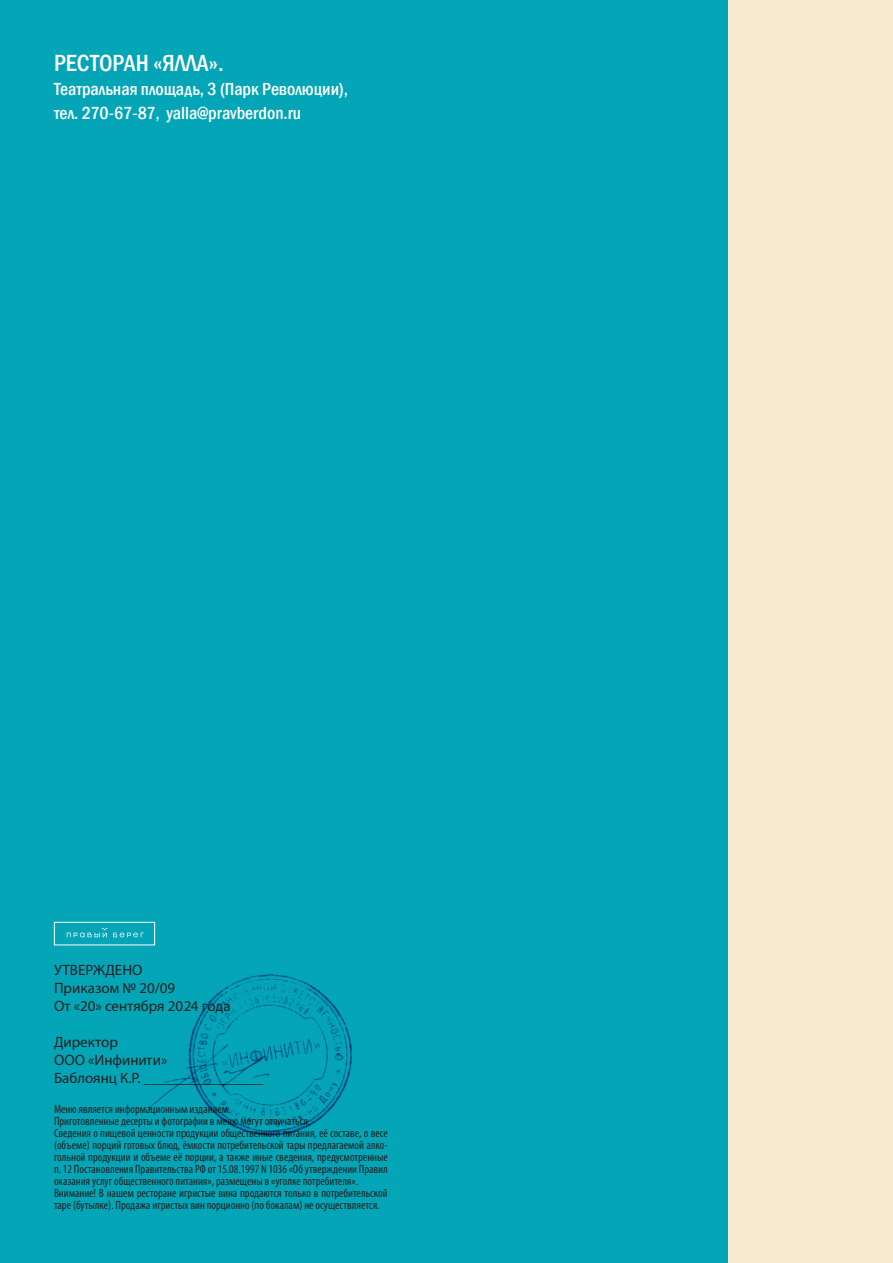
<style>
.page{position:relative;width:893px;height:1263px;background:#f6ebcf}
.page>*{position:absolute;margin:0;border:0;box-sizing:border-box;transform-origin:0 0}
.t1{font:500 condensed 24px "Franklin Gothic";color:#fff}
.t2{font:500 condensed 18px/24px "Franklin Gothic";color:#fff}
.t3{font:15px/18px "Myriad Pro";color:#231f20}
.t4{font:condensed 12px/12px "Myriad Pro";color:#231f20}
</style>
<div class="page">
<div style="left:0;top:0;width:727px;height:1263px;background:#04a5b7"></div>
<div style="left:54px;top:922px;width:101px;height:23px;border:1px solid #fff"></div>
<img style="left:190px;top:974px;width:161px;height:162px">
<img style="left:148px;top:1043px;width:120px;height:66px">
<svg style="left:67px;top:928px;width:77px;height:9px"></svg>
<h1 class="t1" style="left:54px;top:47px;width:171px">РЕСТОРАН «ЯЛЛА».</h1>
<h2 class="t2" style="left:54px;top:77px;width:296px">Театральная площадь, 3 (Парк Революции), тел. 270-67-87, yalla@pravberdon.ru</h2>
<p class="t3" style="left:54px;top:961px;width:178px">УТВЕРЖДЕНО<br>Приказом № 20/09<br>От «20» сентября 2024 года</p>
<p class="t3" style="left:54px;top:1033px;width:211px">Директор<br>ООО «Инфинити»<br>Баблоянц К.Р. ________________</p>
<p class="t4" style="left:54px;top:1103px;width:335px">Меню является информационным изданием.<br>Приготовленные десерты и фотографии в меню могут отличаться.<br>Сведения о пищевой ценности продукции общественного питания, её составе, о весе (объеме) порций готовых блюд, ёмкости потребительской тары предлагаемой алко&shy;гольной продукции и объеме её порции, а также иные сведения, предусмотренные п. 12 Постановления Правительства РФ от 15.08.1997 N 1036 «Об утверждении Правил оказания услуг общественного питания», размещены в «уголке потребителя».<br>Внимание! В нашем ресторане игристые вина продаются только в потребительской таре (бутылке). Продажа игристых вин порционно (по бокалам) не осуществляется.</p>
</div>
